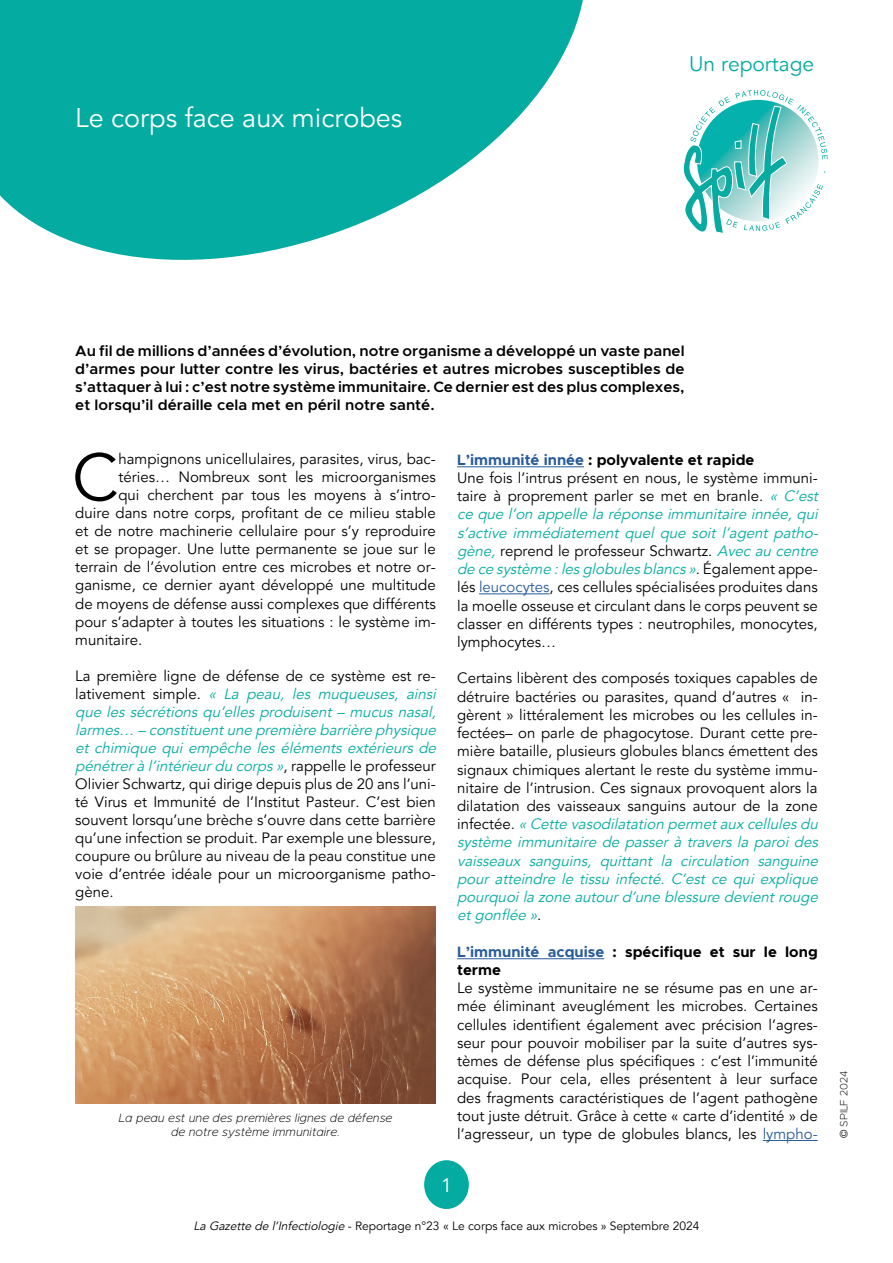
<style>
.page{position:relative;width:893px;height:1263px;background:#fff}
.page>*{position:absolute;margin:0;border:0;box-sizing:border-box;transform-origin:0 0}
.t1{font:65.85px "Avenir";color:#000}
.t2{font:27px "Avenir";color:#fff}
.t3{font:21px "Avenir";color:#03aba1}
.t4{font:19.5px "Avenir";color:#fff}
.t5{font:15px/18.1px "Avenir";color:#000}
.t6{font:600 15px/18px "Metropolis";color:#000;text-align:justify}
.t7{font:700 15px/18.3px "Metropolis";color:#000}
.t8{font:12px "Avenir";color:#000}
.t9{font:italic 200 12px/14.4px "Metropolis";color:#000;text-align:center}
.t10{font:200 10.5px "Metropolis";color:#000}
.s1{color:#275b9b}
.s2{font-style:italic;color:#03aba1}
.s3{font-style:italic}
.s4{font-family:"Avenir";font-weight:400}
</style>
<div class="page">
<svg style="left:0;top:0;width:583px;height:260px;fill:#03aba1"></svg>
<svg style="left:683px;top:90px;width:144px;height:144px"></svg>
<hr style="left:457px;top:466px;width:127px;height:1px;background:#275b9b">
<hr style="left:479px;top:593px;width:71px;height:1px;background:#275b9b">
<hr style="left:457px;top:958px;width:147px;height:1px;background:#275b9b">
<hr style="left:763px;top:1140px;width:55px;height:1px;background:#275b9b">
<div style="left:425px;top:1161px;width:43px;height:47px;background:#03aba1;border-radius:50%"></div>
<div style="left:424px;top:1160px;width:45px;height:49px;border:2px solid #03aba1;border-radius:50%"></div>
<img style="left:75px;top:906px;width:361px;height:197px">
<h2 class="t2" style="left:75px;top:102px;width:329px">Le corps face aux microbes</h2>
<h3 class="t3" style="left:689px;top:51px;width:127px">Un reportage</h3>
<p class="t6" style="left:75px;top:342px;width:611px">Au fil de millions d’années d’évolution, notre organisme a développé un vaste panel d’armes pour lutter contre les virus, bactéries et autres microbes susceptibles de s’attaquer à lui : c’est notre système immunitaire. Ce dernier est des plus complexes, et lorsqu’il déraille cela met en péril notre santé.</p>
<h1 class="t1" style="left:72px;top:440px;width:48px">C</h1>
<p class="t5" style="left:118px;top:450px;width:319px">hampignons unicellulaires, parasites, virus, bac-</p>
<p class="t7" style="left:457px;top:450px;width:299px"><span class="s1">L’immunité innée</span> : polyvalente et rapide</p>
<p class="t5" style="left:457px;top:469px;width:366px">Une fois l’intrus présent en nous, le système immuni&shy;taire à proprement parler se met en branle. <span class="s2">« C’est ce que l’on appelle la réponse immunitaire innée,qui s’active immédiatement quel que soit l’agent patho&shy;gène,</span>reprend le professeur Schwartz. <span class="s2">Avec au centre de ce système :lesglobulesblancs»</span>. É g a l e m e n t a p p e - lés <span class="s1">leucocytes</span>, ces cellules spécialisées produites dans la moelle osseuse et circulant dans le corps peuvent se classer en différents types : neutrophiles, monocytes, lymphocytes…</p>
<p class="t5" style="left:457px;top:670px;width:366px">Certains libèrent des composés toxiques capables de détruire bactéries ou parasites, quand d’autres « in&shy;gèrent » littéralement les microbes ou les cellules in&shy;fectées– on parle de phagocytose. Durant cette pre&shy;mière bataille, plusieurs globules blancs émettent des signaux chimiques alertant le reste du système immu&shy;nitaire de l’intrusion. Ces signaux provoquent alors la dilatation des vaisseaux sanguins autour de la zone i n f e c t é e . <span class="s2">« Cette vasodilatation permetaux cellulesdu système immunitaire de passer à travers la paroi des vaisseaux sanguins, quittant la circulation sanguine pour atteindre le tissu infecté. C’est ce qui explique pourquoila zone autourd’une blessure devientrouge etgonflée »</span>.</p>
<p class="t7" style="left:457px;top:942px;width:362px"><span class="s1">L’immunité acquise</span> : spécifique et sur le long terme</p>
<p class="t5" style="left:457px;top:979px;width:362px;text-align:justify">Le système immunitaire ne se résume pas en une ar&shy;mée éliminant aveuglément les microbes. Certaines cellules identifient également avec précision l’agres&shy;seur pour pouvoir mobiliser par la suite d’autres sys&shy;tèmes de défense plus spécifiques : c’est l’immunité acquise. Pour cela, elles présentent à leur surface des fragments caractéristiques de l’agent pathogène tout juste détruit. Grâce à cette « carte d’identité » de l’agresseur, un type de globules blancs, les <span class="s1">lympho-</span></p>
<p class="t5" style="left:118px;top:468px;width:319px">téries… Nombreux sont les microorganismes</p>
<p class="t5" style="left:118px;top:486px;width:319px">qui cherchent par tous les moyens à s’intro-</p>
<p class="t5" style="left:75px;top:504px;width:362px">duire dans notre corps, profitant de ce milieu stable</p>
<p class="t5" style="left:75px;top:522px;width:362px">et de notre machinerie cellulaire pour s’y reproduire</p>
<p class="t5" style="left:75px;top:540px;width:362px">et se propager. Une lutte permanente se joue sur le</p>
<p class="t5" style="left:75px;top:559px;width:362px">terrain de l’évolution entre ces microbes et notre or-</p>
<p class="t5" style="left:75px;top:577px;width:362px">ganisme, ce dernier ayant développé une multitude</p>
<p class="t5" style="left:75px;top:595px;width:362px">de moyens de défense aussi complexes que différents</p>
<p class="t5" style="left:75px;top:613px;width:362px">pour s’adapter à toutes les situations : le système im-</p>
<p class="t5" style="left:75px;top:631px;width:68px">munitaire.</p>
<p class="t5" style="left:75px;top:667px;width:366px">La première ligne de défense de ce système est re&shy;l a t i ve m e n t s i m p l e . <span class="s2">« La peau, les muqueuses, ainsi que les sécrétions qu’elles produisent – mucus nasal, larmes… – constituentune première barrière physique et chimique qui empêche les éléments extérieurs de pénétrerà l’intérieurdu corps»</span>, ra p p e l l e l e p ro fe s s e u r Olivier Schwartz, qui dirige depuis plus de 20 ans l’uni&shy;té Virus et Immunité de l’Institut Pasteur. C’est bien souvent lorsqu’une brèche s’ouvre dans cette barrière qu’une infection se produit. Par exemple une blessure, coupure ou brûlure au niveau de la peau constitue une voie d’entrée idéale pour un microorganisme patho&shy;gène.</p>
<p class="t9" style="left:119px;top:1110px;width:275px">La peau est une des premières lignes de défense de notre système immunitaire.</p>
<h3 class="t4" style="left:441px;top:1174px;width:12px">1</h3>
<p class="t8" style="left:193px;top:1218px;width:508px"><span class="s3">La Gazette de l’Infectiologie</span> - Reportage n°23 « Le corps face aux microbes » Septembre 2024</p>
<p class="t10" style="left:837px;top:1138px;width:69px;rotate:-90deg"><span class="s4">©</span> SPILF 2024</p>
</div>
